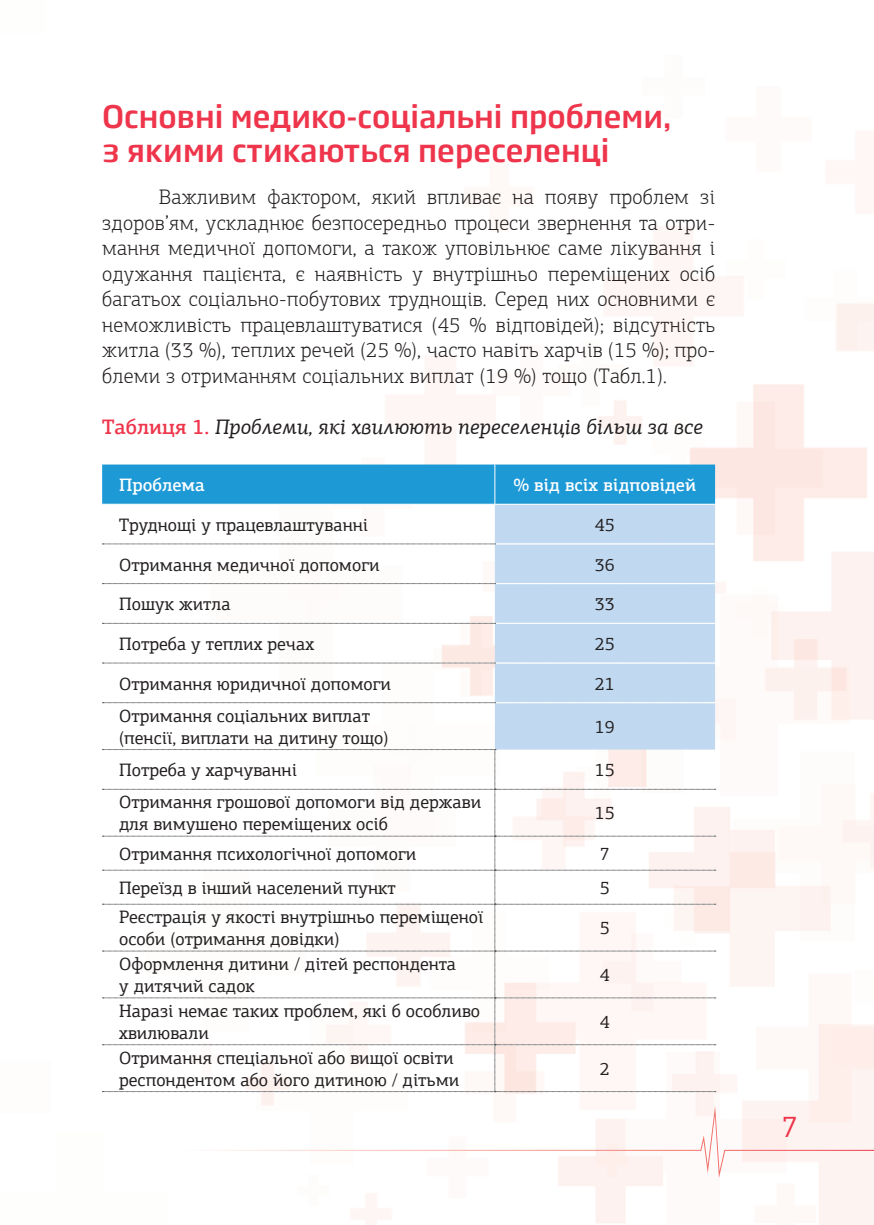
<style>
.page{position:relative;width:874px;height:1225px;background:#fff}
.page>*{position:absolute;margin:0;border:0;box-sizing:border-box;transform-origin:0 0}
.t1{font:700 32px/34px "Swedbank Sans";color:#ee354b}
.t2{font:30px "PF Agora Slab Pro";color:#ee354b}
.t3{font:300 21px/25.6px "PF Agora Slab Pro";letter-spacing:.01em;color:#231f20;text-align:justify}
.t4{font:italic 21px "PF Agora Slab Pro";color:#231f20}
.t5{font:18px/22px "PF Agora Slab Pro";color:#231f20}
.t6{font:500 18px "PF Agora Slab Pro";color:#fff}
.s1{font-weight:500;font-style:normal;color:#ee354b}
</style>
<div class="page">
<img style="left:102px;top:227px;width:771px;height:998px">
<svg style="left:102px;top:1106px;width:771px;height:72px"></svg>
<div style="left:102px;top:464px;width:612px;height:40px;background:#1d99d6"></div>
<div style="left:494px;top:505px;width:220px;height:244px;background:#c0d9f0"></div>
<hr style="left:494px;top:464px;width:1px;height:40px;background:#fff">
<hr style="left:102px;top:504px;width:612px;height:1px;background:#fff">
<svg style="left:102px;top:543px;width:613px;height:1px"></svg>
<svg style="left:102px;top:583px;width:613px;height:1px"></svg>
<svg style="left:102px;top:623px;width:613px;height:1px"></svg>
<svg style="left:102px;top:662px;width:613px;height:1px"></svg>
<svg style="left:102px;top:702px;width:613px;height:1px"></svg>
<svg style="left:102px;top:749px;width:613px;height:343px"></svg>
<h1 class="t1" style="left:102px;top:102px;width:570px">Основні медико-соціальні проблеми, з якими стикаються переселенці</h1>
<p class="t3" style="left:102px;top:186px;width:614px;text-indent:57px">Важливим фактором, який впливає на появу проблем зі здоров’ям, ускладнює безпосередньо процеси звернення та отри&shy;мання медичної допомоги, а також уповільнює саме лікування і одужання пацієнта, є наявність у внутрішньо переміщених осіб багатьох соціально-побутових труднощів. Серед них основними є неможливість працевлаштуватися (45 % відповідей); відсутність житла (33 %), теплих речей (25 %), часто навіть харчів (15 %); про&shy;блеми з отриманням соціальних виплат (19 %) тощо (Табл.1).</p>
<p class="t4" style="left:102px;top:418px;width:602px"><span class="s1">Таблиця 1.</span> Проблеми, які хвилюють переселенців більш за все</p>
<p class="t6" style="left:119px;top:477px;width:87px">Проблема</p>
<p class="t6" style="left:513px;top:477px;width:184px">% від всіх відповідей</p>
<p class="t5" style="left:119px;top:515px;width:250px">Труднощі у працевлаштуванні</p>
<p class="t5" style="left:594px;top:515px;width:22px">45</p>
<p class="t5" style="left:119px;top:555px;width:262px">Отримання медичної допомоги</p>
<p class="t5" style="left:594px;top:555px;width:22px">36</p>
<p class="t5" style="left:119px;top:595px;width:113px">Пошук житла</p>
<p class="t5" style="left:594px;top:595px;width:22px">33</p>
<p class="t5" style="left:119px;top:634px;width:196px">Потреба у теплих речах</p>
<p class="t5" style="left:594px;top:634px;width:22px">25</p>
<p class="t5" style="left:119px;top:674px;width:273px">Отримання юридичної допомоги</p>
<p class="t5" style="left:594px;top:674px;width:22px">21</p>
<p class="t5" style="left:119px;top:706px;width:271px">Отримання соціальних виплат (пенсії, виплати на дитину тощо)</p>
<p class="t5" style="left:594px;top:717px;width:22px">19</p>
<p class="t5" style="left:119px;top:760px;width:179px">Потреба у харчуванні</p>
<p class="t5" style="left:594px;top:760px;width:22px">15</p>
<p class="t5" style="left:119px;top:793px;width:363px">Отримання грошової допомоги від держави для вимушено переміщених осіб</p>
<p class="t5" style="left:594px;top:804px;width:22px">15</p>
<p class="t5" style="left:119px;top:844px;width:298px">Отримання психологічної допомоги</p>
<p class="t5" style="left:599px;top:844px;width:12px">7</p>
<p class="t5" style="left:119px;top:878px;width:278px">Переїзд в інший населений пункт</p>
<p class="t5" style="left:599px;top:878px;width:12px">5</p>
<p class="t5" style="left:119px;top:908px;width:365px">Реєстрація у якості внутрішньо переміщеної особи (отримання довідки)</p>
<p class="t5" style="left:599px;top:919px;width:12px">5</p>
<p class="t5" style="left:119px;top:954px;width:338px">Оформлення дитини / дітей респондента у дитячий садок</p>
<p class="t5" style="left:599px;top:965px;width:12px">4</p>
<p class="t5" style="left:119px;top:1001px;width:362px">Наразі немає таких проблем, які б особливо хвилювали</p>
<p class="t5" style="left:119px;top:1048px;width:341px">Отримання спеціальної або вищої освіти респондентом або його дитиною / дітьми</p>
<p class="t5" style="left:599px;top:1012px;width:12px">4</p>
<p class="t5" style="left:599px;top:1059px;width:12px">2</p>
<h2 class="t2" style="left:781px;top:1114px;width:18px">7</h2>
</div>
